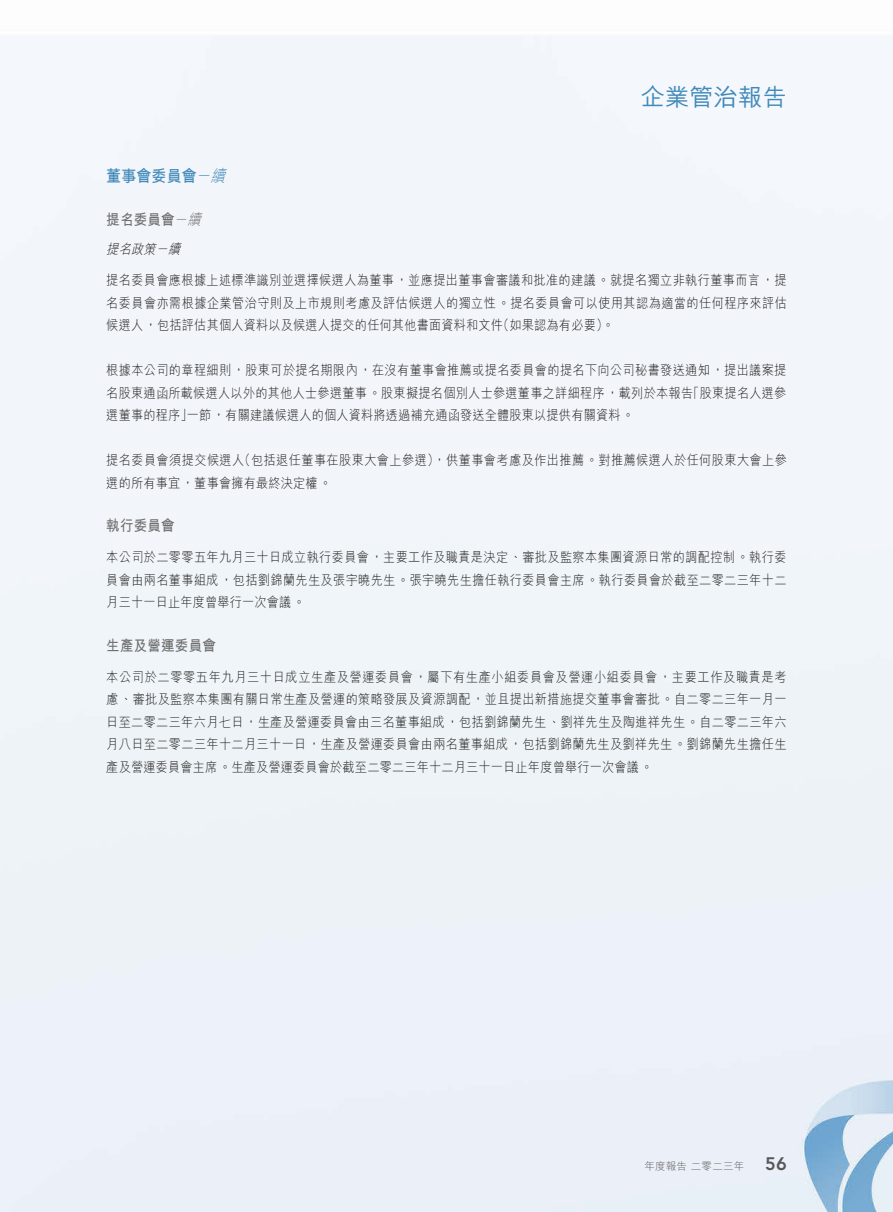
<style>
.page{position:relative;width:893px;height:1212px;background:#fff}
.page>*{position:absolute;margin:0;border:0;box-sizing:border-box;transform-origin:0 0}
.t1{font:500 24px "M Hei HK";letter-spacing:.015em;color:#4089b9}
.t2{font:800 18px "Avenir LT Std";color:#575756}
.t3{font:700 16.5px "M Hei HK";letter-spacing:.015em;color:#4089b9;scale:.9 1}
.t4{font:italic 300 16.5px "M Hei HK";color:#4089b9;scale:.9 1}
.t5{font:700 15px "M Hei HK";letter-spacing:.015em;color:#6f6f6f;scale:.9 1}
.t6{font:italic 300 15px "M Hei HK";color:#6f6f6f;scale:.9 1}
.t7{font:300 13.5px/22.5px "M Hei HK";letter-spacing:.03em;color:#1c1c1b;scale:.9 1}
.t8{font:italic 300 13.5px "M Hei HK";color:#1c1c1b;scale:.9 1}
.t9{font:300 10.5px "M Hei HK";letter-spacing:.015em;color:#575756}
.s1{font-weight:300;font-style:italic}
</style>
<div class="page">
<div style="left:0;top:36px;width:893px;height:1176px;background:#f0f5fa"></div>
<h1 class="t1" style="left:641px;top:80px;width:148px">企業管治報告</h1>
<p class="t3" style="left:106px;top:164px;width:123px">董事會委員會<span class="s1">－</span></p>
<p class="t6" style="left:187px;top:209px;width:22px">續</p>
<p class="t4" style="left:211px;top:165px;width:24px">續</p>
<p class="t5" style="left:106px;top:208px;width:96px">提名委員會<span class="s1">－</span></p>
<p class="t8" style="left:168px;top:240px;width:20px">續</p>
<p class="t8" style="left:106px;top:240px;width:61px">提名政策</p>
<p class="t7" style="left:106px;top:269px;width:757px">提名委員會應根據上述標準識別並選擇候選人為董事，並應提出董事會審議和批准的建議。就提名獨立非執行董事而言，提</p>
<p class="t7" style="left:106px;top:291px;width:758px">名委員會亦需根據企業管治守則及上市規則考慮及評估候選人的獨立性。提名委員會可以使用其認為適當的任何程序來評估</p>
<p class="t7" style="left:497px;top:314px;width:132px">（如果認為有必要。(</p>
<p class="t8" style="left:156px;top:240px;width:20px">－</p>
<p class="t7" style="left:106px;top:314px;width:442px">候選人，包括評估其個人資料以及候選人提交的任何其他書面資料和文件</p>
<p class="t7" style="left:106px;top:359px;width:757px;text-align:right">根據本公司的章程細則，股東可於提名期限內，在沒有董事會推薦或提名委員會的提名下向公司秘書發送通知，提出議案提「股東提名人選參</p>
<p class="t7" style="left:187px;top:381px;width:564px;text-indent:-80px">名股東通函所載候選人以外的其他人士參選董事。股東擬提名個別人士參選董事之詳細程序，載列於本報告一節，有關建議候選人的個人資料將透過補充通函發送全體股東以提供有關資料。</p>
<p class="t7" style="left:106px;top:404px;width:97px">選董事的程序」</p>
<p class="t7" style="left:238px;top:449px;width:611px">（包括退任董事在股東大會上參選，）供董事會考慮及作出推薦。對推薦候選人於任何股東大會上參</p>
<p class="t7" style="left:106px;top:449px;width:252px">提名委員會須提交候選人<br>選的所有事宜，董事會擁有最終決定權。</p>
<p class="t5" style="left:106px;top:515px;width:78px">執行委員會</p>
<p class="t7" style="left:106px;top:546px;width:757px;text-align:justify">本公司於二零零五年九月三十日成立執行委員會，主要工作及職責是決定、審批及監察本集團資源日常的調配控制。執行委員會由兩名董事組成，包括劉錦蘭先生及張宇曉先生。張宇曉先生擔任執行委員會主席。執行委員會於截至二零二三年十二月三十一日止年度曾舉行一次會議。</p>
<p class="t5" style="left:106px;top:634px;width:123px">生產及營運委員會</p>
<p class="t7" style="left:106px;top:665px;width:757px;text-align:justify">本公司於二零零五年九月三十日成立生產及營運委員會，屬下有生產小組委員會及營運小組委員會，主要工作及職責是考慮、審批及監察本集團有關日常生產及營運的策略發展及資源調配，並且提出新措施提交董事會審批。自二零二三年一月一日至二零二三年六月七日，生產及營運委員會由三名董事組成，包括劉錦蘭先生、劉祥先生及陶進祥先生。自二零二三年六月八日至二零二三年十二月三十一日，生產及營運委員會由兩名董事組成，包括劉錦蘭先生及劉祥先生。劉錦蘭先生擔任生產及營運委員會主席。生產及營運委員會於截至二零二三年十二月三十一日止年度曾舉行一次會議。</p>
<p class="t9" style="left:645px;top:1159px;width:101px">年度報告二零二三年</p>
<h2 class="t2" style="left:765px;top:1153px;width:23px">56</h2>
</div>
